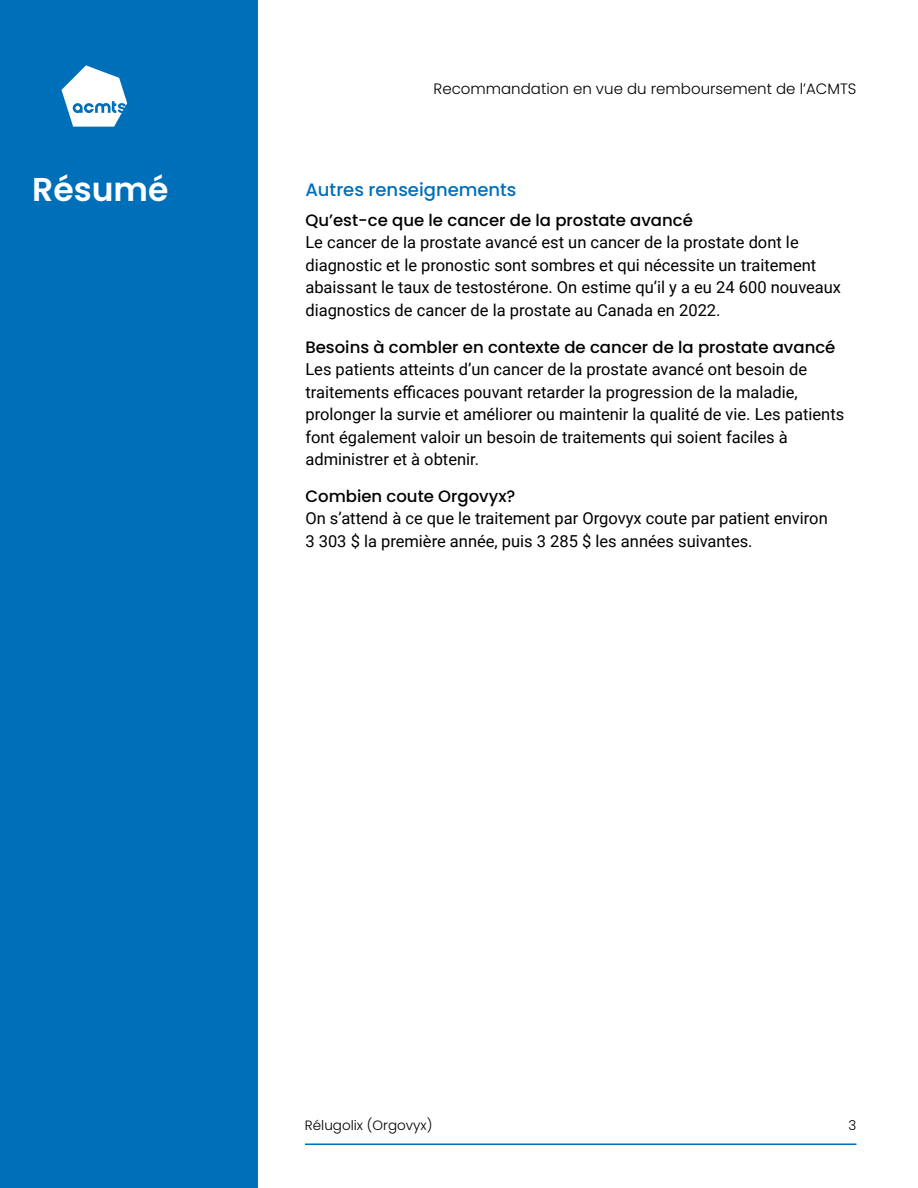
<style>
.page{position:relative;width:918px;height:1188px;background:#fff}
.page>*{position:absolute;margin:0;border:0;box-sizing:border-box;transform-origin:0 0}
.t1{font:600 33px "Poppins";color:#fff}
.t2{font:500 18px "Poppins";color:#006fb9}
.t3{font:16.5px/22.5px "Roboto";color:#000}
.t4{font:500 16.5px "Poppins";color:#000}
.t5{font:300 15px "Poppins";color:#000}
.t6{font:300 13.5px "Poppins";color:#000}
</style>
<div class="page">
<div style="left:0;top:0;width:257px;height:1188px;background:#006fb9"></div>
<svg style="left:62px;top:65px;width:65px;height:62px"></svg>
<hr style="left:305px;top:1143px;width:551px;height:2px;background:#006fb9">
<p class="t5" style="left:434px;top:80px;width:424px">Recommandation en vue du remboursement de l’ACMTS</p>
<h1 class="t1" style="left:32px;top:170px;width:138px">Résumé</h1>
<p class="t2" style="left:305px;top:179px;width:213px">Autres renseignements</p>
<p class="t4" style="left:305px;top:211px;width:389px">Qu’est-ce que le cancer de la prostate avancé</p>
<p class="t3" style="left:305px;top:231px;width:537px">Le cancer de la prostate avancé est un cancer de la prostate dont le diagnostic et le pronostic sont sombres et qui nécessite un traitement abaissant le taux de testostérone. On estime qu’il y a eu 24 600 nouveaux diagnostics de cancer de la prostate au Canada en 2022.</p>
<p class="t4" style="left:305px;top:337px;width:532px">Besoins à combler en contexte de cancer de la prostate avancé</p>
<p class="t3" style="left:305px;top:357px;width:540px">Les patients atteints d’un cancer de la prostate avancé ont besoin de traitements efficaces pouvant retarder la progression de la maladie, prolonger la survie et améliorer ou maintenir la qualité de vie. Les patients font également valoir un besoin de traitements qui soient faciles à administrer et à obtenir.</p>
<p class="t4" style="left:305px;top:487px;width:212px">Combien coute Orgovyx?</p>
<p class="t3" style="left:305px;top:507px;width:524px">On s’attend à ce que le traitement par Orgovyx coute par patient environ<br>3 303 $ la première année, puis 3 285 $ les années suivantes.</p>
<p class="t6" style="left:305px;top:1117px;width:129px">Rélugolix (Orgovyx)</p>
<p class="t6" style="left:849px;top:1117px;width:9px">3</p>
</div>
